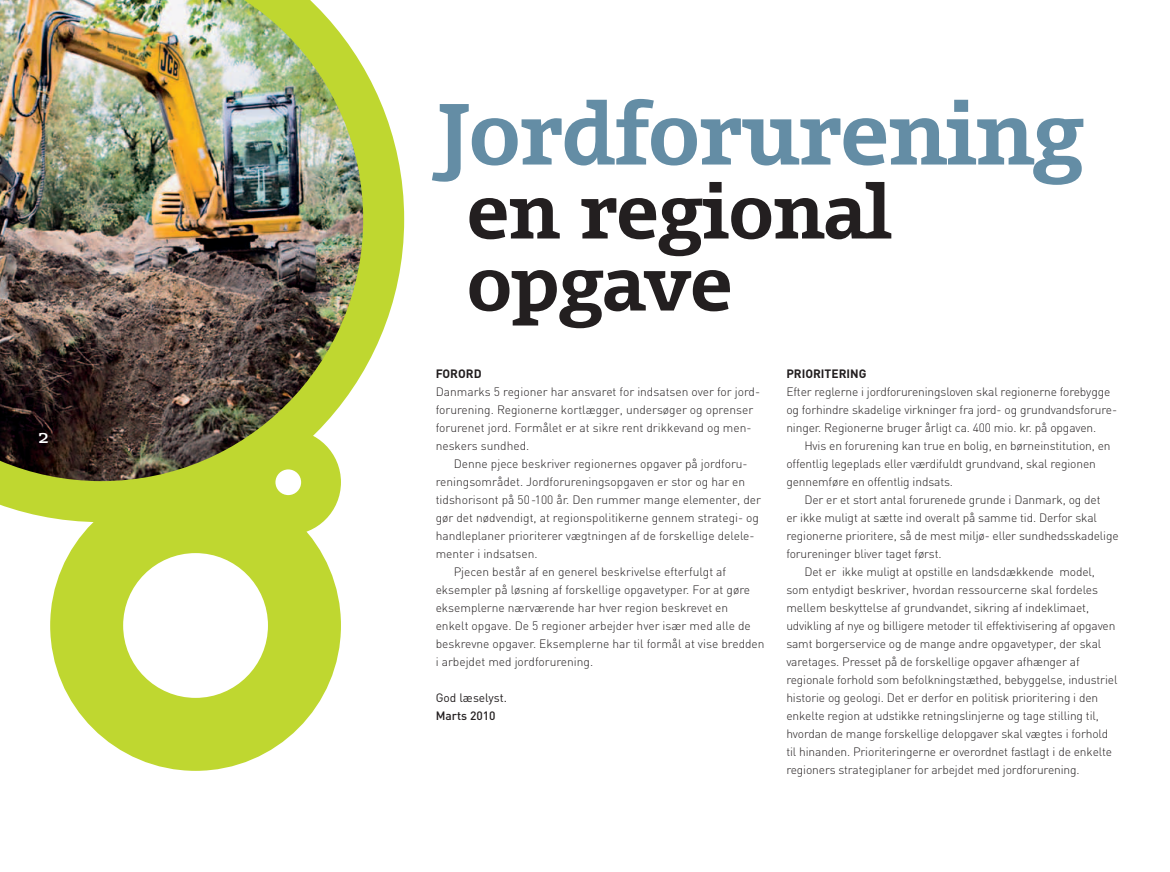
<style>
.page{position:relative;width:1170px;height:872px;background:#fff}
.page>*{position:absolute;margin:0;border:0;box-sizing:border-box;transform-origin:0 0}
.t1{font:700 82.5px "Olsen";letter-spacing:-.01em;color:#648da5}
.t2{font:700 72px/72px "Olsen";letter-spacing:-.01em;color:#231f20}
.t3{font:18px "Olsen";color:#fff}
.t4{font:300 12px/18px "DIN";letter-spacing:-.01em;color:#231f20}
.t5{font:700 12px "DIN";color:#231f20}
.t6{font:12px "DIN";color:#231f20}
.t7{font:500 12px "DIN";color:#231f20}
</style>
<div class="page">
<img style="left:0;top:0;width:404px;height:518px">
<svg style="left:50px;top:480px;width:291px;height:291px;fill:#bfd730"></svg>
<h3 class="t3" style="left:38px;top:424px;width:12px">2</h3>
<h1 class="t1" style="left:437px;top:79px;width:648px">Jordforurening</h1>
<h2 class="t2" style="left:466px;top:173px;width:427px">en regional opgave</h2>
<p class="t5" style="left:435px;top:366px;width:47px">FORORD</p>
<p class="t4" style="left:435px;top:383px;width:326px">Danmarks 5 regioner har ansvaret for indsatsen over for jord&shy;forurening. Regionerne kortlægger, undersøger og oprenser forurenet jord. Formålet er at sikre rent drikkevand og men&shy;neskers sundhed.</p>
<p class="t4" style="left:453px;top:455px;width:295px">Denne pjece beskriver regionernes opgaver på jordforu-</p>
<p class="t4" style="left:435px;top:473px;width:311px">reningsområdet. Jordforureningsopgaven er stor og har en</p>
<p class="t4" style="left:435px;top:491px;width:327px">tidshorisont på 50-100 år. Den rummer mange elementer, der</p>
<p class="t4" style="left:435px;top:509px;width:325px">gør det nødvendigt, at regionspolitikerne gennem strategi- og</p>
<p class="t4" style="left:435px;top:527px;width:320px">handleplaner prioriterer vægtningen af de forskellige delele-</p>
<p class="t4" style="left:435px;top:545px;width:103px">menter i indsatsen.</p>
<p class="t4" style="left:453px;top:563px;width:274px">Pjecen består af en generel beskrivelse efterfulgt af</p>
<p class="t4" style="left:435px;top:581px;width:316px">eksempler på løsning af forskellige opgavetyper. For at gøre</p>
<p class="t4" style="left:435px;top:599px;width:294px">eksemplerne nærværende har hver region beskrevet en</p>
<p class="t4" style="left:435px;top:617px;width:316px">enkelt opgave. De 5 regioner arbejder hver især med alle de</p>
<p class="t4" style="left:435px;top:635px;width:330px">beskrevne opgaver. Eksemplerne har til formål at vise bredden</p>
<p class="t4" style="left:435px;top:653px;width:159px">i arbejdet med jordforurening.</p>
<p class="t6" style="left:435px;top:690px;width:73px">God læselyst.</p>
<p class="t7" style="left:435px;top:708px;width:61px">Marts 2010</p>
<p class="t5" style="left:786px;top:366px;width:82px">PRIORITERING</p>
<p class="t4" style="left:786px;top:383px;width:332px">Efter reglerne i jordforureningsloven skal regionerne forebygge og forhindre skadelige virkninger fra jord- og grundvandsforure&shy;ninger. Regionerne bruger årligt ca. 400 mio. kr. på opgaven.</p>
<p class="t4" style="left:786px;top:437px;width:326px;text-indent:18px">Hvis en forurening kan true en bolig, en børneinstitution, en offentlig legeplads eller værdifuldt grundvand, skal regionen gennemføre en offentlig indsats.</p>
<p class="t4" style="left:804px;top:491px;width:298px">Der er et stort antal forurenede grunde i Danmark, og det</p>
<p class="t4" style="left:786px;top:509px;width:312px">er ikke muligt at sætte ind overalt på samme tid. Derfor skal</p>
<p class="t4" style="left:786px;top:527px;width:334px">regionerne prioritere, så de mest miljø- eller sundhedsskadelige</p>
<p class="t4" style="left:786px;top:545px;width:157px">forureninger bliver taget først.</p>
<p class="t4" style="left:804px;top:563px;width:292px">Det er ikke muligt at opstille en landsdækkende model,</p>
<p class="t4" style="left:786px;top:581px;width:313px">som entydigt beskriver, hvordan ressourcerne skal fordeles</p>
<p class="t4" style="left:786px;top:599px;width:304px">mellem beskyttelse af grundvandet, sikring af indeklimaet,</p>
<p class="t4" style="left:786px;top:617px;width:330px">udvikling af nye og billigere metoder til effektivisering af opgaven</p>
<p class="t4" style="left:786px;top:635px;width:316px">samt borgerservice og de mange andre opgavetyper, der skal</p>
<p class="t4" style="left:786px;top:653px;width:295px">varetages. Presset på de forskellige opgaver afhænger af</p>
<p class="t4" style="left:786px;top:671px;width:332px">regionale forhold som befolkningstæthed, bebyggelse, industriel</p>
<p class="t4" style="left:786px;top:689px;width:313px">historie og geologi. Det er derfor en politisk prioritering i den</p>
<p class="t4" style="left:786px;top:707px;width:314px">enkelte region at udstikke retningslinjerne og tage stilling til,</p>
<p class="t4" style="left:786px;top:725px;width:323px">hvordan de mange forskellige delopgaver skal vægtes i forhold</p>
<p class="t4" style="left:786px;top:743px;width:327px">til hinanden. Prioriteringerne er overordnet fastlagt i de enkelte</p>
<p class="t4" style="left:786px;top:761px;width:295px">regioners strategiplaner for arbejdet med jordforurening.</p>
</div>
